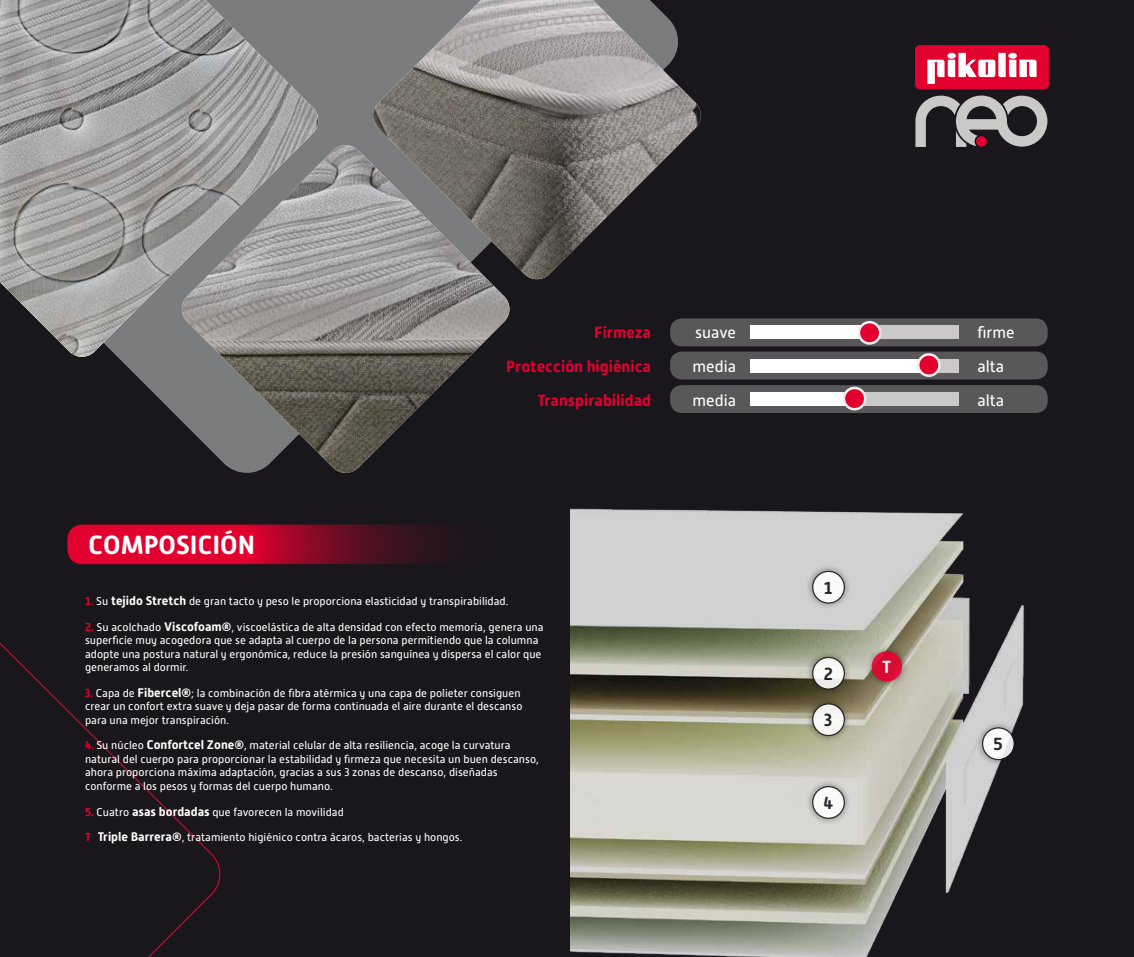
<style>
.page{position:relative;width:1134px;height:957px;background:#1a171c}
.page>*{position:absolute;margin:0;border:0;box-sizing:border-box;transform-origin:0 0}
.t1{font:700 26.25px "Alwyn New Rounded";color:#fff}
.t2{font:700 17.5px "Alwyn New Rounded";color:#1a171c}
.t3{font:700 17.5px "Alwyn New Rounded";color:#fff}
.t4{font:700 16.25px "Alwyn New Rounded";color:#e2002f}
.t5{font:16.25px "Alwyn New Rounded";color:#fff}
.t6{font:11.25px/13.5px "Alwyn New Rounded";color:#fff}
.s1{font-weight:700;font-size:11.5px;color:#e2002f}
.s2{font-weight:700;font-size:12.5px}
</style>
<div class="page">
<svg style="left:0;top:557px;width:224px;height:400px"></svg>
<svg style="left:119px;top:0;width:557px;height:419px"></svg>
<svg style="left:915px;top:96px;width:132px;height:51px"></svg>
<div style="left:976px;top:136px;width:11px;height:11px;background:#e2002f;border-radius:50%"></div>
<div style="left:915px;top:45px;width:134px;height:44px;background:#e2002f;border-radius:5px"></div>
<svg style="left:927px;top:53px;width:109px;height:31px"></svg>
<div style="left:669px;top:318px;width:379px;height:29px;background:#58585a;border-radius:12px"></div>
<div style="left:669px;top:317px;width:380px;height:31px;border:1px solid #1a171c;border-radius:12px"></div>
<div style="left:669px;top:351px;width:379px;height:29px;background:#58585a;border-radius:12px"></div>
<div style="left:669px;top:350px;width:380px;height:31px;border:1px solid #1a171c;border-radius:12px"></div>
<div style="left:669px;top:384px;width:379px;height:29px;background:#58585a;border-radius:12px"></div>
<div style="left:669px;top:384px;width:380px;height:30px;border:1px solid #1a171c;border-radius:12px"></div>
<img style="left:372px;top:0;width:329px;height:281px">
<img style="left:180px;top:145px;width:331px;height:328px">
<img style="left:0;top:0;width:318px;height:357px">
<div style="left:750px;top:393px;width:208px;height:13px;background:#cac9c7"></div>
<div style="left:750px;top:393px;width:104px;height:13px;background:#fff"></div>
<div style="left:750px;top:359px;width:208px;height:14px;background:#cac9c7"></div>
<div style="left:750px;top:359px;width:179px;height:14px;background:#fff"></div>
<div style="left:750px;top:326px;width:208px;height:13px;background:#cac9c7"></div>
<div style="left:750px;top:326px;width:122px;height:13px;background:#fff"></div>
<div style="left:844px;top:388px;width:21px;height:21px;background:#e2002f;border-radius:50%"></div>
<div style="left:843px;top:387px;width:23px;height:23px;border:2px solid #efeeed;border-radius:50%"></div>
<svg style="left:918px;top:354px;width:21px;height:22px"></svg>
<div style="left:917px;top:353px;width:24px;height:24px;border:2px solid #efeeed;border-radius:50%"></div>
<div style="left:859px;top:322px;width:21px;height:21px;background:#e2002f;border-radius:50%"></div>
<div style="left:858px;top:321px;width:23px;height:24px;border:2px solid #efeeed;border-radius:50%"></div>
<img style="left:570px;top:508px;width:454px;height:449px">
<div style="left:865px;top:645px;width:44px;height:43px;background:#1a171c;opacity:.53"></div>
<div style="left:872px;top:651px;width:30px;height:30px;background:#d80c33;border-radius:50%"></div>
<div style="left:806px;top:779px;width:45px;height:46px;background:#1a171c;opacity:.53"></div>
<div style="left:813px;top:786px;width:31px;height:32px;background:#fff;border-radius:50%"></div>
<div style="left:812px;top:786px;width:33px;height:33px;border:1px solid #1a171c;border-radius:50%"></div>
<div style="left:806px;top:697px;width:45px;height:46px;background:#1a171c;opacity:.53"></div>
<svg style="left:813px;top:704px;width:31px;height:31px"></svg>
<div style="left:812px;top:703px;width:33px;height:33px;border:1px solid #1a171c;border-radius:50%"></div>
<div style="left:806px;top:650px;width:45px;height:46px;background:#1a171c;opacity:.53"></div>
<svg style="left:813px;top:657px;width:31px;height:32px"></svg>
<div style="left:812px;top:657px;width:33px;height:33px;border:1px solid #1a171c;border-radius:50%"></div>
<div style="left:806px;top:564px;width:45px;height:46px;background:#1a171c;opacity:.53"></div>
<div style="left:813px;top:571px;width:31px;height:32px;background:#fff;border-radius:50%"></div>
<div style="left:812px;top:571px;width:33px;height:32px;border:1px solid #1a171c;border-radius:50%"></div>
<div style="left:975px;top:721px;width:46px;height:46px;background:#1a171c;opacity:.53"></div>
<svg style="left:982px;top:728px;width:32px;height:31px"></svg>
<div style="left:982px;top:727px;width:33px;height:33px;border:1px solid #1a171c;border-radius:50%"></div>
<svg style="left:67px;top:524px;width:435px;height:40px"></svg>
<h1 class="t1" style="left:89px;top:530px;width:168px">COMPOSICIÓN</h1>
<h3 class="t4" style="left:594px;top:323px;width:58px">Firmeza</h3>
<h3 class="t5" style="left:695px;top:323px;width:42px">suave</h3>
<h3 class="t5" style="left:977px;top:323px;width:39px">firme</h3>
<h3 class="t4" style="left:506px;top:357px;width:146px">Protección higiénica</h3>
<h3 class="t5" style="left:692px;top:357px;width:45px">media</h3>
<h3 class="t5" style="left:977px;top:357px;width:28px">alta</h3>
<h3 class="t4" style="left:537px;top:390px;width:115px">Transpirabilidad</h3>
<h3 class="t5" style="left:692px;top:391px;width:45px">media</h3>
<h3 class="t5" style="left:977px;top:391px;width:28px">alta</h3>
<p class="t6" style="left:85px;top:594px;width:425px"><span class="s1">1.</span> Su <span class="s2">tejido Stretch</span> de gran tacto y peso le proporciona elasticidad y transpirabilidad.</p>
<p class="t6" style="left:85px;top:620px;width:460px"><span class="s1">2.</span> Su acolchado <span class="s2">Viscofoam®</span>, viscoelástica de alta densidad con efecto memoria, genera una superficie muy acogedora que se adapta al cuerpo de la persona permitiendo que la columna adopte una postura natural y ergonómica, reduce la presión sanguínea y dispersa el calor que generamos al dormir.</p>
<p class="t6" style="left:85px;top:686px;width:439px"><span class="s1">3.</span> Capa de <span class="s2">Fibercel®</span>; la combinación de fibra atérmica y una capa de polieter consiguen crear un confort extra suave y deja pasar de forma continuada el aire durante el descanso para una mejor transpiración.</p>
<p class="t6" style="left:85px;top:739px;width:455px"><span class="s1">4.</span> Su núcleo <span class="s2">Confortcel Zone®</span>, material celular de alta resiliencia, acoge la curvatura natural del cuerpo para proporcionar la estabilidad y firmeza que necesita un buen descanso, ahora proporciona máxima adaptación, gracias a sus 3 zonas de descanso, diseñadas conforme a los pesos y formas del cuerpo humano.</p>
<p class="t6" style="left:85px;top:805px;width:260px"><span class="s1">5.</span> Cuatro <span class="s2">asas bordadas</span> que favorecen la movilidad</p>
<p class="t6" style="left:85px;top:830px;width:379px"><span class="s1">T</span> <span class="s2">Triple Barrera®</span>, tratamiento higiénico contra ácaros, bacterias y hongos.</p>
<h2 class="t2" style="left:824px;top:577px;width:10px">1</h2>
<h2 class="t2" style="left:824px;top:664px;width:11px">2</h2>
<h2 class="t2" style="left:824px;top:710px;width:10px">3</h2>
<h2 class="t2" style="left:823px;top:793px;width:11px">4</h2>
<h2 class="t3" style="left:882px;top:657px;width:11px">T</h2>
<h2 class="t2" style="left:993px;top:734px;width:11px">5</h2>
</div>
